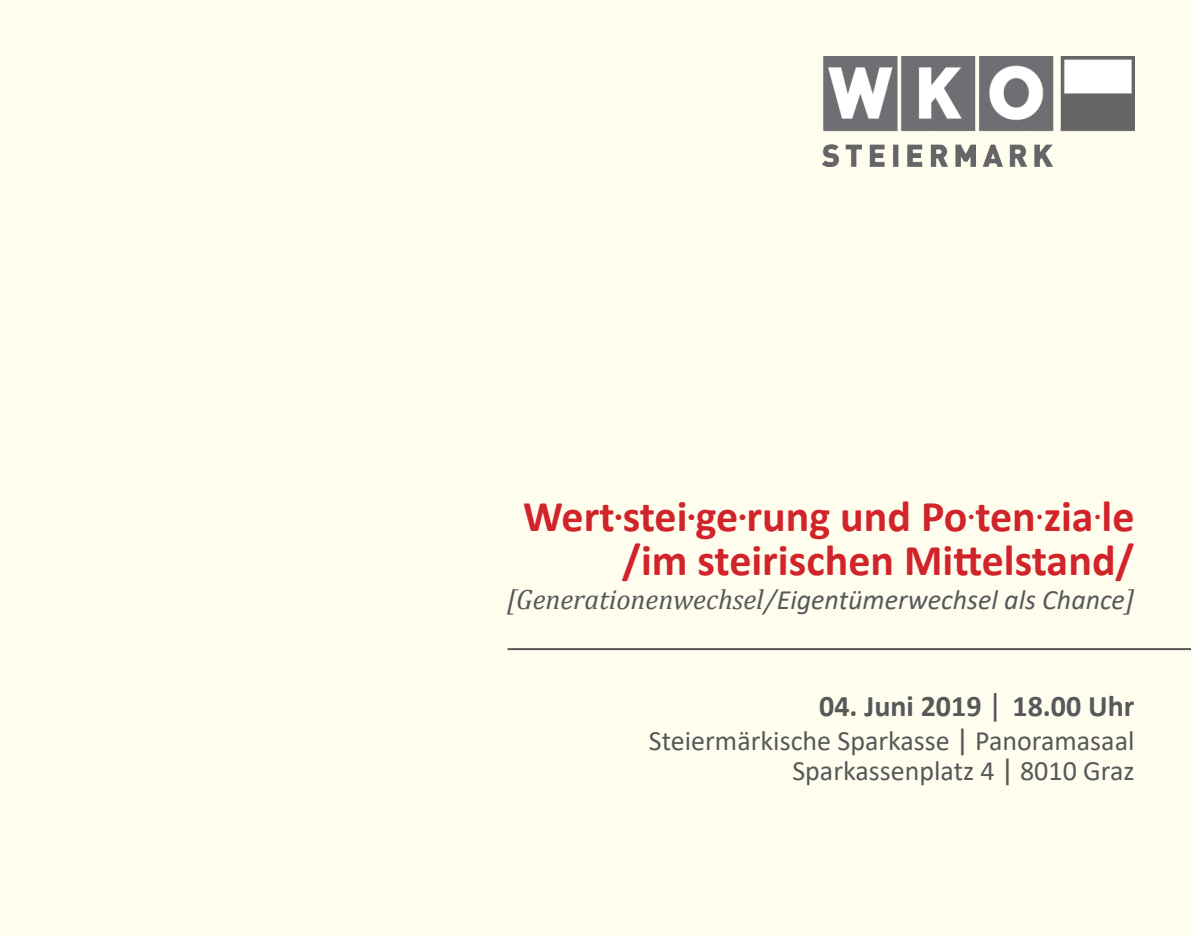
<style>
.page{position:relative;width:1191px;height:936px;background:#fff}
.page>*{position:absolute;margin:0;border:0;box-sizing:border-box;transform-origin:0 0}
.t1{font:700 44px "Calibri";color:#d1232a}
.t2{font:700 30px "Calibri";color:#57585a}
.t3{font:28px "Calibri";color:#57585a}
.t4{font:italic 28px "Calibri";color:#57585a}
.s1{font-family:"Minion Pro"}
.s2{font-family:"Minion Pro";font-weight:400}
.s3{font-family:"Cambria"}
.s4{font-family:"MS Reference Sans Serif";font-weight:400}
.s5{font-family:"MS Reference Sans Serif"}
</style>
<div class="page">
<div style="left:0;top:0;width:1191px;height:935px;background:#fffdee"></div>
<hr style="left:507px;top:648px;width:684px;height:2px;background:#57585a">
<img style="left:822px;top:57px;width:312px;height:109px">
<p class="t1" style="left:523px;top:485px;width:613px">Wert<span class="s1">.</span>stei<span class="s1">.</span>ge<span class="s1">.</span>rung und Po<span class="s2">.</span>ten<span class="s2">.</span>zia<span class="s2">.</span>le</p>
<p class="t1" style="left:622px;top:529px;width:514px">/im steirischen Mittelstand/</p>
<p class="t4" style="left:507px;top:580px;width:629px"><span class="s3">[Generationenwechsel/</span>Eigentümerwechsel als Chance<span class="s3">]</span></p>
<p class="t2" style="left:819px;top:684px;width:317px">04. Juni 2019 <span class="s4">|</span> 18.00 Uhr</p>
<p class="t3" style="left:649px;top:720px;width:487px">Steiermärkische Sparkasse <span class="s5">|</span> Panoramasaal</p>
<p class="t3" style="left:792px;top:750px;width:343px">Sparkassenplatz 4 <span class="s5">|</span> 8010 Graz</p>
</div>
